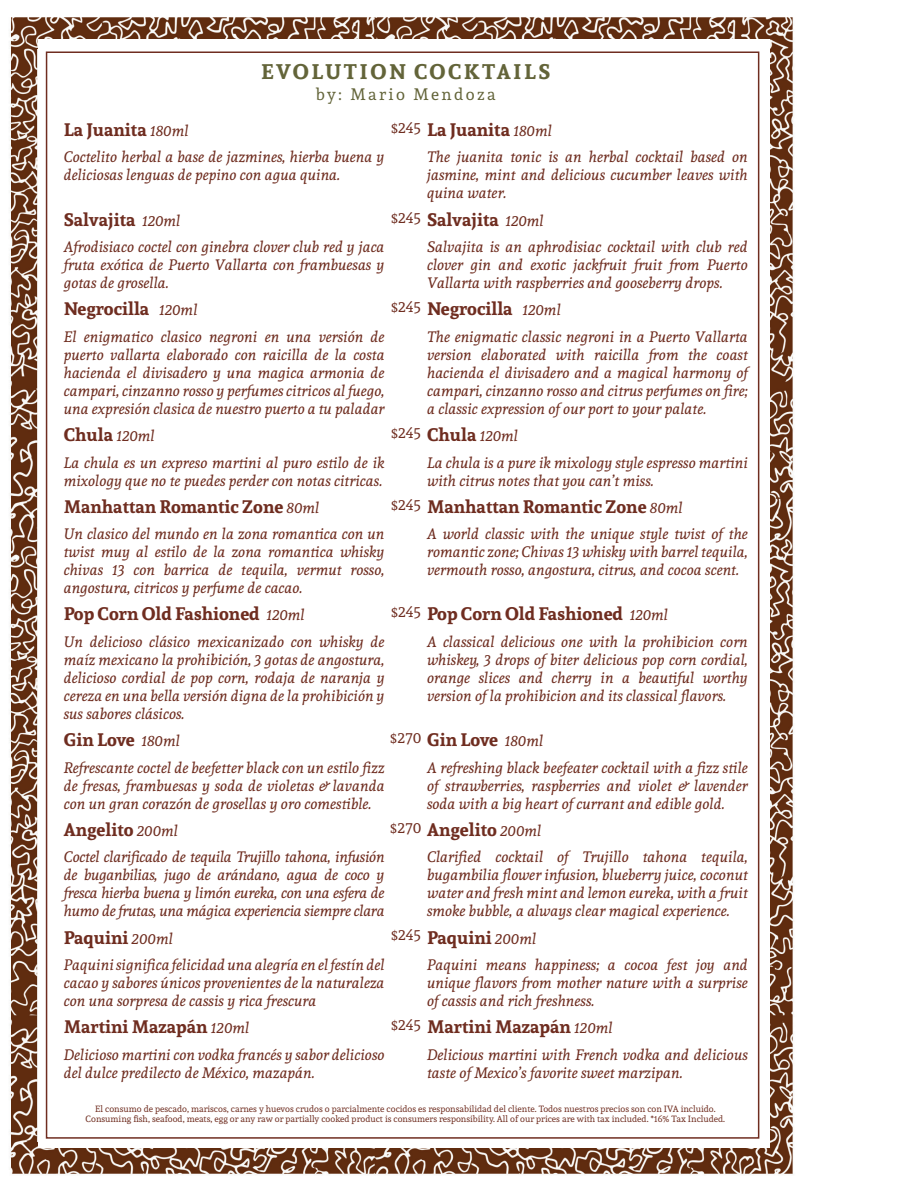
<style>
.page{position:relative;width:918px;height:1188px;background:#fff}
.page>*{position:absolute;margin:0;border:0;box-sizing:border-box;transform-origin:0 0}
.t1{font:700 21px "Andada";letter-spacing:.12em;color:#636439}
.t2{font:700 18px "Andada";color:#6f2d20}
.t3{font:16.5px "Andada";letter-spacing:.15em;color:#636439}
.t4{font:italic 15px/18px "Andada";color:#6f2d20;text-align:justify}
.t5{font:15px "Andada";color:#6f2d20}
.t6{font:9px/10.8px "Andada";color:#6f2d20;text-align:center}
.s1{font-size:13.5px}
.s2{font-weight:400;font-style:italic;font-size:15px}
</style>
<div class="page">
<img style="left:9px;top:17px;width:785px;height:1158px">
<div style="left:38px;top:40px;width:731px;height:1108px;background:#fff"></div>
<p class="t1" style="left:261px;top:57px;width:291px">EVOLUTION COCKTAILS</p>
<p class="t3" style="left:316px;top:83px;width:181px">by: Mario Mendoza</p>
<p class="t5" style="left:391px;top:118px;width:31px"><span class="s1">$</span>245</p>
<p class="t2" style="left:427px;top:117px;width:126px">La Juanita <span class="s2">180ml</span></p>
<p class="t4" style="left:427px;top:148px;width:322px">The juanita tonic is an herbal cocktail based on jasmine, mint and delicious cucumber leaves with quina water.</p>
<p class="t2" style="left:64px;top:117px;width:126px">La Juanita <span class="s2">180ml</span></p>
<p class="t4" style="left:64px;top:148px;width:322px">Coctelito herbal a base de jazmines, hierba buena y deliciosas lenguas de pepino con agua quina.</p>
<p class="t5" style="left:391px;top:208px;width:31px"><span class="s1">$</span>245</p>
<p class="t2" style="left:427px;top:207px;width:118px">Salvajita <span class="s2">120ml</span></p>
<p class="t4" style="left:427px;top:238px;width:322px">Salvajita is an aphrodisiac cocktail with club red clover gin and exotic jackfruit fruit from Puerto Vallarta with raspberries and gooseberry drops.</p>
<p class="t2" style="left:64px;top:207px;width:118px">Salvajita <span class="s2">120ml</span></p>
<p class="t4" style="left:64px;top:238px;width:322px">Afrodisiaco coctel con ginebra clover club red y jaca fruta exótica de Puerto Vallarta con frambuesas y gotas de grosella.</p>
<p class="t5" style="left:391px;top:297px;width:31px"><span class="s1">$</span>245</p>
<p class="t2" style="left:427px;top:297px;width:135px">Negrocilla <span class="s2">120ml</span></p>
<p class="t4" style="left:427px;top:327px;width:322px">The enigmatic classic negroni in a Puerto Vallarta version elaborated with raicilla from the coast hacienda el divisadero and a magical harmony of campari, cinzanno rosso and citrus perfumes on fire; a classic expression of our port to your palate.</p>
<p class="t2" style="left:64px;top:297px;width:135px">Negrocilla <span class="s2">120ml</span></p>
<p class="t4" style="left:64px;top:327px;width:322px">El enigmatico clasico negroni en una versión de puerto vallarta elaborado con raicilla de la costa hacienda el divisadero y una magica armonia de campari, cinzanno rosso y perfumes citricos al fuego, una expresión clasica de nuestro puerto a tu paladar</p>
<p class="t5" style="left:391px;top:423px;width:31px"><span class="s1">$</span>245</p>
<p class="t2" style="left:427px;top:422px;width:93px">Chula <span class="s2">120ml</span></p>
<p class="t4" style="left:427px;top:453px;width:322px">La chula is a pure ik mixology style espresso martini with citrus notes that you can’t miss.</p>
<p class="t2" style="left:64px;top:422px;width:93px">Chula <span class="s2">120ml</span></p>
<p class="t4" style="left:64px;top:453px;width:322px">La chula es un expreso martini al puro estilo de ik mixology que no te puedes perder con notas citricas.</p>
<p class="t5" style="left:391px;top:495px;width:31px"><span class="s1">$</span>245</p>
<p class="t2" style="left:427px;top:494px;width:257px">Manhattan Romantic Zone <span class="s2">80ml</span></p>
<p class="t4" style="left:427px;top:525px;width:322px">A world classic with the unique style twist of the romantic zone; Chivas 13 whisky with barrel tequila, vermouth rosso, angostura, citrus, and cocoa scent.</p>
<p class="t2" style="left:64px;top:494px;width:257px">Manhattan Romantic Zone <span class="s2">80ml</span></p>
<p class="t4" style="left:64px;top:525px;width:322px">Un clasico del mundo en la zona romantica con un twist muy al estilo de la zona romantica whisky chivas 13 con barrica de tequila, vermut rosso, angostura, citricos y perfume de cacao.</p>
<p class="t5" style="left:391px;top:602px;width:31px"><span class="s1">$</span>245</p>
<p class="t2" style="left:427px;top:602px;width:243px">Pop Corn Old Fashioned <span class="s2">120ml</span></p>
<p class="t4" style="left:427px;top:633px;width:322px">A classical delicious one with la prohibicion corn whiskey, 3 drops of biter delicious pop corn cordial, orange slices and cherry in a beautiful worthy version of la prohibicion and its classical flavors.</p>
<p class="t2" style="left:64px;top:602px;width:243px">Pop Corn Old Fashioned <span class="s2">120ml</span></p>
<p class="t4" style="left:64px;top:633px;width:322px">Un delicioso clásico mexicanizado con whisky de maíz mexicano la prohibición, 3 gotas de angostura, delicioso cordial de pop corn, rodaja de naranja y cereza en una bella versión digna de la prohibición y sus sabores clásicos.</p>
<p class="t5" style="left:390px;top:728px;width:33px"><span class="s1">$</span>270</p>
<p class="t2" style="left:427px;top:727px;width:118px">Gin Love <span class="s2">180ml</span></p>
<p class="t4" style="left:427px;top:758px;width:322px">A refreshing black beefeater cocktail with a fizz stile of strawberries, raspberries and violet &amp; lavender soda with a big heart of currant and edible gold.</p>
<p class="t2" style="left:64px;top:727px;width:118px">Gin Love <span class="s2">180ml</span></p>
<p class="t4" style="left:64px;top:758px;width:322px">Refrescante coctel de beefetter black con un estilo fizz de fresas, frambuesas y soda de violetas &amp; lavanda con un gran corazón de grosellas y oro comestible.</p>
<p class="t2" style="left:64px;top:817px;width:116px">Angelito <span class="s2">200ml</span></p>
<p class="t4" style="left:64px;top:848px;width:322px">Coctel clarificado de tequila Trujillo tahona, infusión de buganbilias, jugo de arándano, agua de coco y fresca hierba buena y limón eureka, con una esfera de humo de frutas, una mágica experiencia siempre clara</p>
<p class="t5" style="left:390px;top:818px;width:33px"><span class="s1">$</span>270</p>
<p class="t2" style="left:427px;top:817px;width:116px">Angelito <span class="s2">200ml</span></p>
<p class="t4" style="left:427px;top:848px;width:322px">Clarified cocktail of Trujillo tahona tequila, bugambilia flower infusion, blueberry juice, coconut water and fresh mint and lemon eureka, with a fruit smoke bubble, a always clear magical experience.</p>
<p class="t5" style="left:391px;top:926px;width:31px"><span class="s1">$</span>245</p>
<p class="t2" style="left:427px;top:925px;width:111px">Paquini <span class="s2">200ml</span></p>
<p class="t4" style="left:427px;top:956px;width:322px">Paquini means happiness; a cocoa fest joy and unique flavors from mother nature with a surprise of cassis and rich freshness.</p>
<p class="t2" style="left:64px;top:925px;width:111px">Paquini <span class="s2">200ml</span></p>
<p class="t4" style="left:64px;top:956px;width:322px">Paquini significa felicidad una alegría en el festín del cacao y sabores únicos provenientes de la naturaleza con una sorpresa de cassis y rica frescura</p>
<p class="t5" style="left:391px;top:1015px;width:31px"><span class="s1">$</span>245</p>
<p class="t2" style="left:427px;top:1015px;width:187px">Martini Mazapán <span class="s2">120ml</span></p>
<p class="t4" style="left:427px;top:1045px;width:322px">Delicious martini with French vodka and delicious taste of Mexico’s favorite sweet marzipan.</p>
<p class="t2" style="left:64px;top:1015px;width:187px">Martini Mazapán <span class="s2">120ml</span></p>
<p class="t4" style="left:64px;top:1045px;width:322px">Delicioso martini con vodka francés y sabor delicioso del dulce predilecto de México, mazapán.</p>
<p class="t6" style="left:86px;top:1103px;width:641px">El consumo de pescado, mariscos, carnes y huevos crudos o parcialmente cocidos es responsabilidad del cliente. Todos nuestros precios son con IVA incluido.<br>Consuming fish, seafood, meats, egg or any raw or partially cooked product is consumers responsibility. All of our prices are with tax included. *16% Tax Included.</p>
</div>
